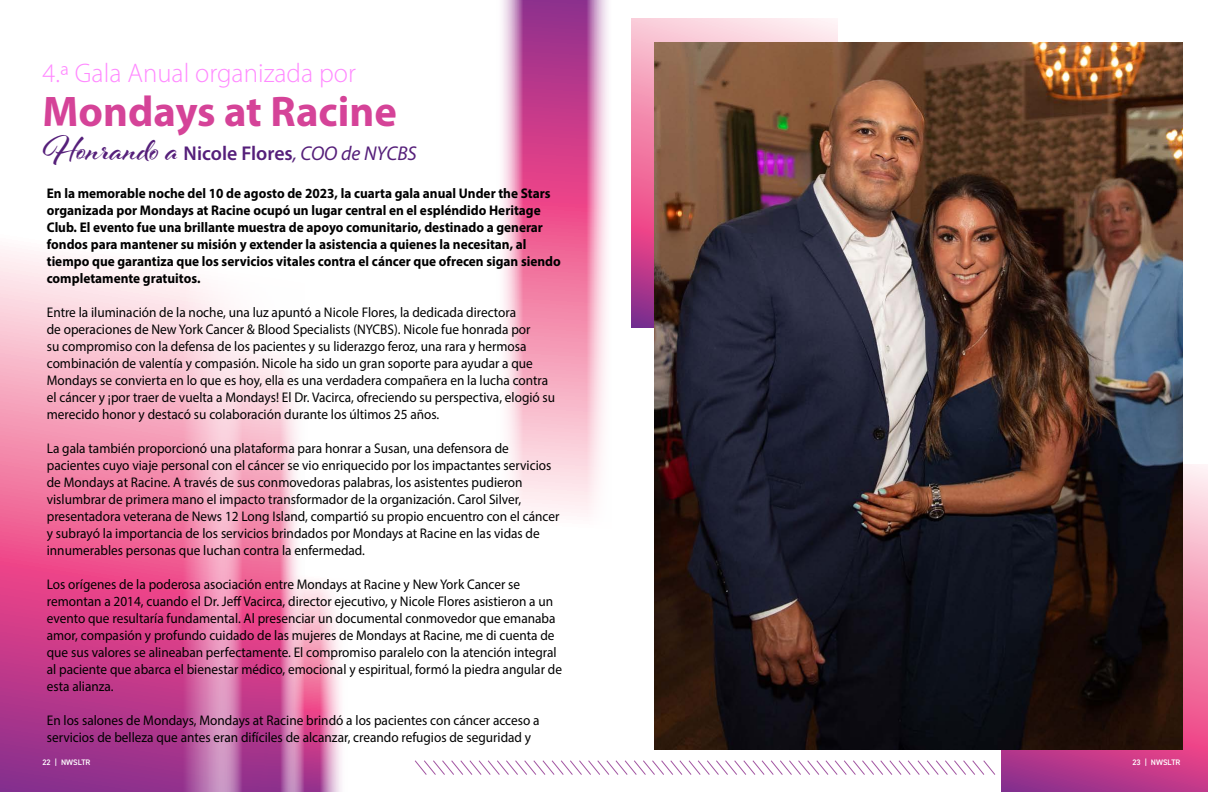
<style>
.page{position:relative;width:1224px;height:792px;background:#fff}
.page>*{position:absolute;margin:0;border:0;box-sizing:border-box;transform-origin:0 0}
.t1{font:700 43px "Myriad Pro";color:#d54398}
.t2{font:300 27px "Myriad Pro";color:#ff8aff}
.t3{font:600 20px "Myriad Pro";color:#551f7a}
.t4{font:14px/17px "Myriad Pro";color:#000;scale:.95 1}
.t5{font:700 14px/17px "Myriad Pro";color:#000;scale:.95 1}
.t6{font:600 8px "DIN2014";color:#fff}
.s1{font-family:"Al Fresco";font-weight:700;font-size:37px}
.s2{font-weight:400;font-style:italic}
</style>
<div class="page">
<svg style="left:305px;top:581px;width:37px;height:211px"></svg>
<svg style="left:0;top:249px;width:305px;height:543px;background:#e48cb5"></svg>
<svg style="left:502px;top:0;width:106px;height:514px;background:#e797bc"></svg>
<svg style="left:632px;top:18px;width:206px;height:310px;background:#e697b7"></svg>
<svg style="left:1001px;top:464px;width:206px;height:328px;background:#cd609a"></svg>
<img style="left:655px;top:43px;width:527px;height:706px">
<svg style="left:415px;top:760px;width:581px;height:15px"></svg>
<h2 class="t2" style="left:42px;top:57px;width:315px">4.ª Gala Anual organizada por</h2>
<h1 class="t1" style="left:42px;top:84px;width:356px">Mondays at Racine</h1>
<h3 class="t3" style="left:43px;top:140px;width:375px"><span class="s1">Honrando a</span> Nicole Flores<span class="s2">, COO de NYCBS</span></h3>
<p class="t5" style="left:47px;top:185px;width:543px">En la memorable noche del 10 de agosto de 2023, la cuarta gala anual Under the Stars organizada por Mondays at Racine ocupó un lugar central en el espléndido Heritage Club. El evento fue una brillante muestra de apoyo comunitario, destinado a generar fondos para mantener su misión y extender la asistencia a quienes la necesitan, al tiempo que garantiza que los servicios vitales contra el cáncer que ofrecen sigan siendo completamente gratuitos.</p>
<p class="t4" style="left:47px;top:304px;width:537px">Entre la iluminación de la noche, una luz apuntó a Nicole Flores, la dedicada directora<br>de operaciones de New York Cancer &amp; Blood Specialists (NYCBS). Nicole fue honrada por<br>su compromiso con la defensa de los pacientes y su liderazgo feroz, una rara y hermosa combinación de valentía y compasión. Nicole ha sido un gran soporte para ayudar a que Mondays se convierta en lo que es hoy, ella es una verdadera compañera en la lucha contra el cáncer y ¡por traer de vuelta a Mondays! El Dr. Vacirca, ofreciendo su perspectiva, elogió su merecido honor y destacó su colaboración durante los últimos 25 años.</p>
<p class="t4" style="left:47px;top:440px;width:541px">La gala también proporcionó una plataforma para honrar a Susan, una defensora de pacientes cuyo viaje personal con el cáncer se vio enriquecido por los impactantes servicios de Mondays at Racine. A través de sus conmovedoras palabras, los asistentes pudieron vislumbrar de primera mano el impacto transformador de la organización. Carol Silver, presentadora veterana de News 12 Long Island, compartió su propio encuentro con el cáncer y subrayó la importancia de los servicios brindados por Mondays at Racine en las vidas de innumerables personas que luchan contra la enfermedad.</p>
<p class="t4" style="left:47px;top:576px;width:544px">Los orígenes de la poderosa asociación entre Mondays at Racine y New York Cancer se remontan a 2014, cuando el Dr. Jeff Vacirca, director ejecutivo, y Nicole Flores asistieron a un evento que resultaría fundamental. Al presenciar un documental conmovedor que emanaba amor, compasión y profundo cuidado de las mujeres de Mondays at Racine, me di cuenta de que sus valores se alineaban perfectamente. El compromiso paralelo con la atención integral al paciente que abarca el bienestar médico, emocional y espiritual, formó la piedra angular de esta alianza.</p>
<p class="t4" style="left:47px;top:712px;width:520px">En los salones de Mondays, Mondays at Racine brindó a los pacientes con cáncer acceso a servicios de belleza que antes eran difíciles de alcanzar, creando refugios de seguridad y</p>
<p class="t6" style="left:42px;top:757px;width:50px">22 | NWSLTR</p>
<p class="t6" style="left:1132px;top:757px;width:50px">23 | NWSLTR</p>
</div>
